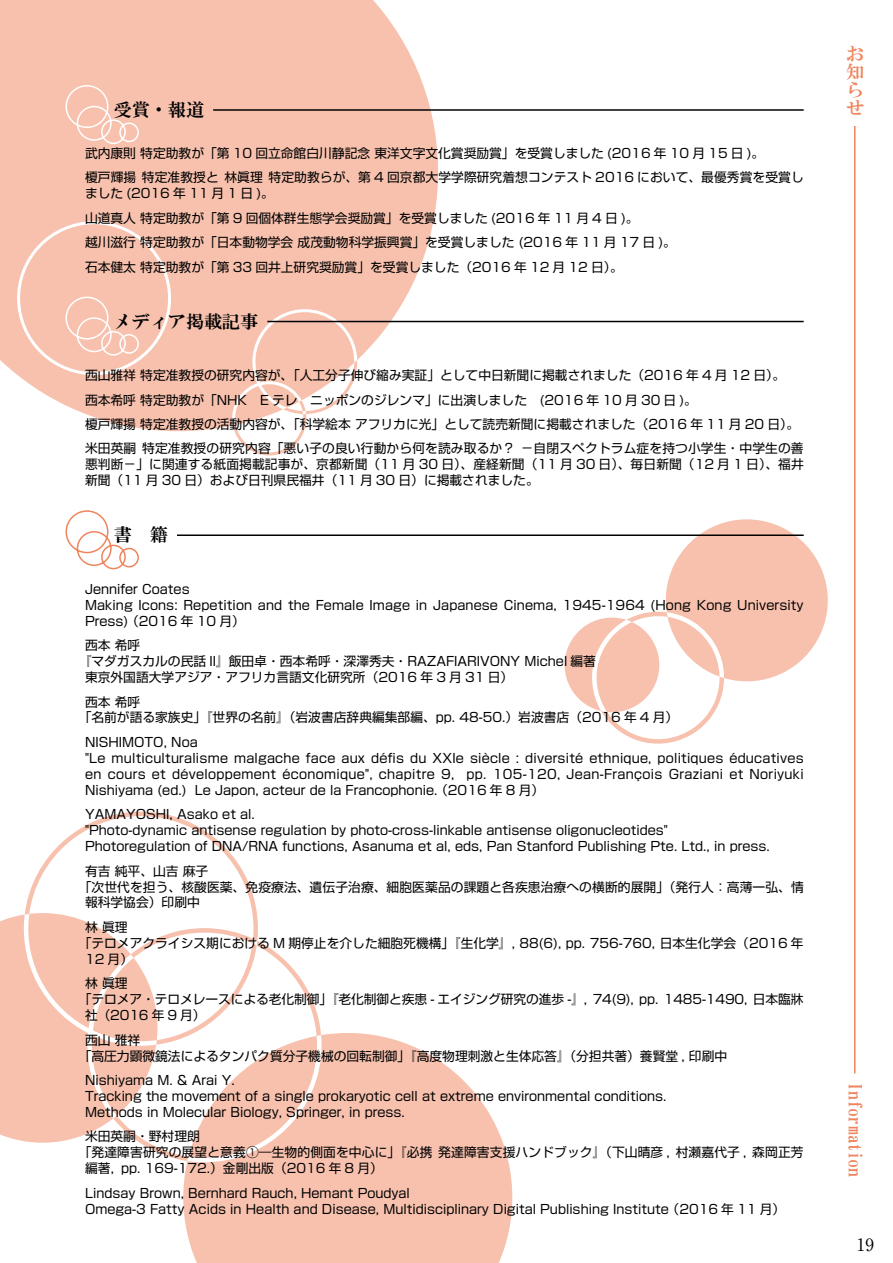
<style>
.page{position:relative;width:893px;height:1263px;background:#fff}
.page>*{position:absolute;margin:0;border:0;box-sizing:border-box;transform-origin:0 0}
.t1{font:18px "HG Mincho E";color:#000}
.t2{font:18px/18.1px "HG Mincho E";letter-spacing:-.03em;color:#ef845d;text-align:justify}
.t3{font:16.95px "Ryumin Pro";color:#000}
.t4{font:12.75px/15.9px "Shin Go Pro";color:#000}
</style>
<div class="page">
<svg style="left:0;top:0;width:438px;height:432px;background:#f7c8b8"></svg>
<svg style="left:233px;top:312px;width:125px;height:143px"></svg>
<svg style="left:183px;top:1033px;width:329px;height:230px;background:#f7c7b6"></svg>
<svg style="left:0;top:811px;width:321px;height:350px"></svg>
<svg style="left:565px;top:519px;width:263px;height:225px"></svg>
<hr style="left:854px;top:126px;width:1px;height:947px;background:#ef845d">
<hr style="left:213px;top:109px;width:591px;height:2px;background:#000">
<svg style="left:65px;top:85px;width:74px;height:59px;background:#f7c8b7"></svg>
<hr style="left:177px;top:534px;width:627px;height:2px;background:#000">
<svg style="left:65px;top:510px;width:74px;height:59px"></svg>
<hr style="left:267px;top:321px;width:537px;height:1px;background:#000">
<svg style="left:9px;top:213px;width:170px;height:170px;background:#f7c5b3"></svg>
<img style="left:0;top:0;width:1px;height:310px">
<h1 class="t1" style="left:114px;top:100px;width:92px">受賞・報道</h1>
<p class="t4" style="left:85px;top:139px;width:720px;line-height:24.5px">武内康則特定助教が「第 10 回立命館白川静記念東洋文字文化賞奨励賞」を受賞しました (2016 年 10 月 15 日 )。<br>榎戸輝揚特定准教授と林眞理特定助教らが、第 4 回京都大学学際研究着想コンテスト 2016 において、最優秀賞を受賞し</p>
<p class="t4" style="left:85px;top:180px;width:592px;line-height:24.5px">ました (2016 年 11 月 1 日 )。<br>山道真人特定助教が「第 9 回個体群生態学会奨励賞」を受賞しました (2016 年 11 月 4 日 )。<br>越川滋行特定助教が「日本動物学会成茂動物科学振興賞」を受賞しました (2016 年 11 月 17 日 )。石本健太特定助教が「第 33 回井上研究奨励賞」を受賞しました（2016 年 12 月 12 日）。</p>
<h1 class="t1" style="left:114px;top:312px;width:146px">メディア掲載記事</h1>
<p class="t4" style="left:85px;top:361px;width:720px;line-height:24.5px">西山雅祥特定准教授の研究内容が、「人工分子伸び縮み実証」として中日新聞に掲載されました（2016 年 4 月 12 日）。<br>西本希呼特定助教が「NHK　E テレ　ニッポンのジレンマ」に出演しました　(2016 年 10 月 30 日 )。<br>榎戸輝揚特定准教授の活動内容が、「科学絵本アフリカに光」として読売新聞に掲載されました（2016 年 11 月 20 日）。米田英嗣特定准教授の研究内容「悪い子の良い行動から何を読み取るか？－自閉スペクトラム症を持つ小学生・中学生の善</p>
<p class="t4" style="left:85px;top:455px;width:720px">悪判断－」に関連する紙面掲載記事が、京都新聞（11 月 30 日）、産経新聞（11 月 30 日）、毎日新聞（12 月 1 日）、福井新聞（11 月 30 日）および日刊県民福井（11 月 30 日）に掲載されました。</p>
<h1 class="t1" style="left:114px;top:526px;width:56px">書　籍</h1>
<p class="t4" style="left:85px;top:579px;width:720px">Jennifer Coates<br>Making Icons: Repetition and the Female Image in Japanese Cinema, 1945-1964 (Hong Kong University<br>Press)（2016 年 10 月）</p>
<p class="t4" style="left:85px;top:636px;width:57px">西本希呼</p>
<p class="t4" style="left:79px;top:652px;width:519px">『マダガスカルの民話 II』飯田卓・西本希呼・深澤秀夫・RAZAFIARIVONY Michel 編著</p>
<p class="t4" style="left:85px;top:668px;width:430px">東京外国語大学アジア・アフリカ言語文化研究所（2016 年 3 月 31 日）</p>
<p class="t4" style="left:79px;top:692px;width:601px;text-indent:6px">西本希呼<br>「名前が語る家族史」『世界の名前』（岩波書店辞典編集部編、pp. 48-50.）岩波書店（2016 年 4 月）</p>
<p class="t4" style="left:85px;top:732px;width:720px">NISHIMOTO, Noa<br>"Le multiculturalisme malgache face aux défis du XXIe siècle : diversité ethnique, politiques éducatives en cours et développement économique", chapitre 9, pp. 105-120, Jean-François Graziani et Noriyuki Nishiyama (ed.) Le Japon, acteur de la Francophonie.（2016 年 8 月）</p>
<p class="t4" style="left:85px;top:805px;width:686px">YAMAYOSHI, Asako et al.<br>"Photo-dynamic antisense regulation by photo-cross-linkable antisense oligonucleotides"<br>Photoregulation of DNA/RNA functions, Asanuma et al, eds, Pan Stanford Publishing Pte. Ltd., in press.</p>
<p class="t4" style="left:85px;top:861px;width:138px">有吉純平、山吉麻子　</p>
<p class="t4" style="left:79px;top:877px;width:727px">「次世代を担う、核酸医薬、免疫療法、遺伝子治療、細胞医薬品の課題と各疾患治療への横断的展開」（発行人：高薄一弘、情</p>
<p class="t4" style="left:85px;top:893px;width:116px">報科学協会）印刷中</p>
<p class="t4" style="left:85px;top:917px;width:44px">林眞理</p>
<p class="t4" style="left:79px;top:933px;width:726px">「テロメアクライシス期における M 期停止を介した細胞死機構」『生化学』, 88(6), pp. 756-760, 日本生化学会（2016 年</p>
<p class="t4" style="left:85px;top:949px;width:50px">12 月）</p>
<p class="t4" style="left:85px;top:974px;width:57px">林眞理　</p>
<p class="t4" style="left:79px;top:990px;width:726px">「テロメア・テロメレースによる老化制御」『老化制御と疾患 - エイジング研究の進歩 -』, 74(9), pp. 1485-1490, 日本臨牀</p>
<p class="t4" style="left:85px;top:1006px;width:122px">社（2016 年 9 月）</p>
<p class="t4" style="left:79px;top:1030px;width:650px;text-indent:6px">西山雅祥<br>「高圧力顕微鏡法によるタンパク質分子機械の回転制御」『高度物理刺激と生体応答』（分担共著）養賢堂 , 印刷中</p>
<p class="t4" style="left:85px;top:1071px;width:583px">Nishiyama M. &amp; Arai Y.<br>Tracking the movement of a single prokaryotic cell at extreme environmental conditions.<br>Methods in Molecular Biology, Springer, in press.</p>
<p class="t4" style="left:85px;top:1127px;width:116px">米田英嗣・野村理朗</p>
<p class="t4" style="left:79px;top:1143px;width:726px">「発達障害研究の展望と意義①―生物的側面を中心に」『必携発達障害支援ハンドブック』（下山晴彦 , 村瀬嘉代子 , 森岡正芳</p>
<p class="t4" style="left:85px;top:1159px;width:299px">編著，pp. 169-172.）金剛出版（2016 年 8 月）</p>
<p class="t4" style="left:85px;top:1183px;width:702px">Lindsay Brown, Bernhard Rauch, Hemant Poudyal<br>Omega-3 Fatty Acids in Health and Disease, Multidisciplinary Digital Publishing Institute（2016 年 11 月）</p>
<h1 class="t2" style="left:846px;top:44px;width:19px">お知らせ</h1>
<h1 class="t2" style="left:864px;top:1082px;width:96px;rotate:90deg">Information</h1>
<h2 class="t3" style="left:857px;top:1231px;width:19px">19</h2>
</div>
